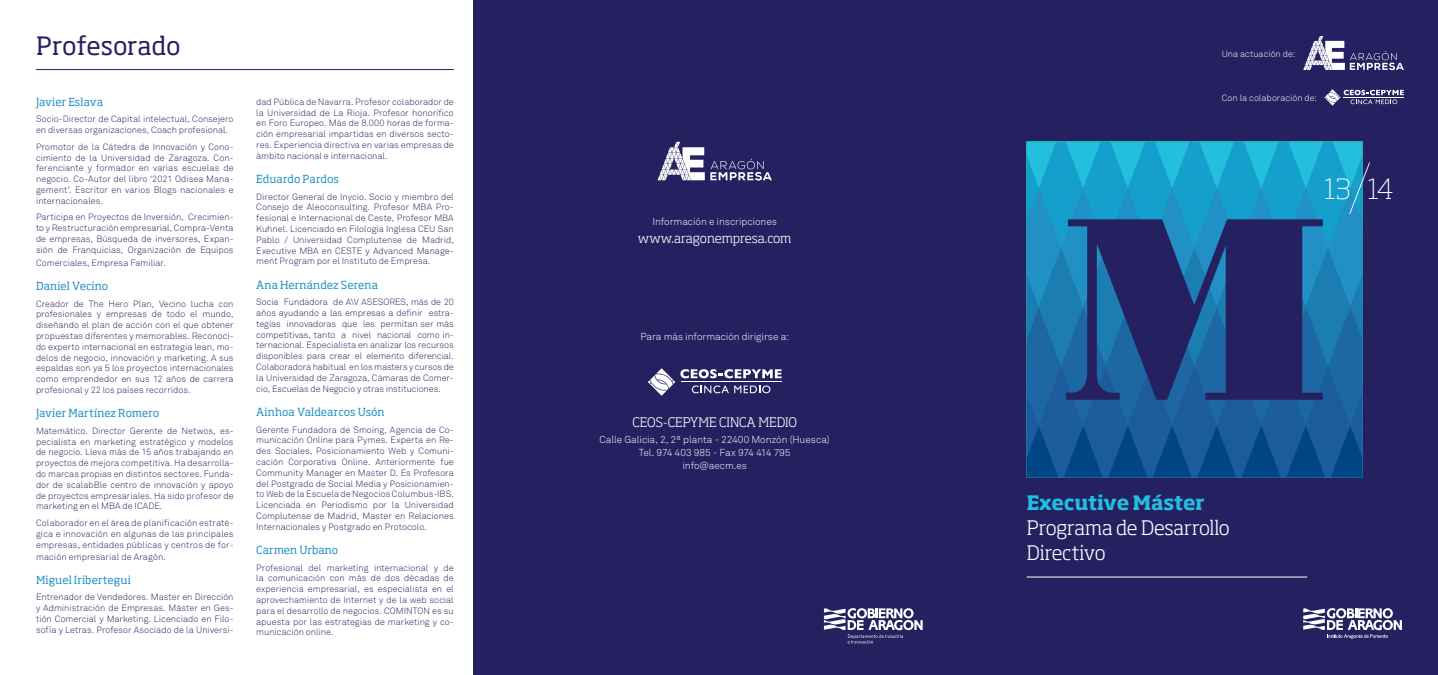
<style>
.page{position:relative;width:1438px;height:675px;background:#fff}
.page>*{position:absolute;margin:0;border:0;box-sizing:border-box;transform-origin:0 0}
.t1{font:200 27.3px "Soho Std";color:#fff}
.t2{font:25px "Soho Std";letter-spacing:-.01em;color:#252161}
.t3{font:300 19.7px/25px "Soho Std";letter-spacing:-.01em;color:#fff}
.t4{font:700 19.7px "Soho Std";letter-spacing:-.01em;color:#22bfdf}
.t5{font:300 13px "Soho Std";color:#fff}
.t6{font:11px "Soho Std";letter-spacing:.005em;color:#2190c5}
.t7{font:300 10px/13px "Akkurat";color:#fff;text-align:center}
.t8{font:300 9px/10.8px "Akkurat";letter-spacing:.005em;color:#252161;text-align:justify}
.t9{font:300 9px "Akkurat";letter-spacing:.005em;color:#fff}
</style>
<div class="page">
<div style="left:473px;top:0;width:964px;height:675px;background:#252161"></div>
<hr style="left:36px;top:69px;width:418px;height:1px;background:#252161">
<svg style="left:657px;top:142px;width:114px;height:38px"></svg>
<svg style="left:648px;top:368px;width:133px;height:28px"></svg>
<hr style="left:680px;top:381px;width:101px;height:1px;background:#fff">
<svg style="left:1303px;top:608px;width:98px;height:31px"></svg>
<hr style="left:1026px;top:577px;width:280px;height:1px;background:#fff">
<svg style="left:1303px;top:36px;width:100px;height:34px"></svg>
<svg style="left:1026px;top:142px;width:343px;height:335px"></svg>
<svg style="left:1324px;top:89px;width:79px;height:17px"></svg>
<hr style="left:1343px;top:97px;width:60px;height:1px;background:#fff">
<svg style="left:823px;top:608px;width:99px;height:35px"></svg>
<h2 class="t2" style="left:36px;top:30px;width:146px">Profesorado</h2>
<p class="t6" style="left:36px;top:95px;width:68px">Javier Eslava</p>
<p class="t8" style="left:36px;top:114px;width:199px">Socio-Director de Capital intelectual, Consejero en diversas organizaciones, Coach profesional.</p>
<p class="t8" style="left:36px;top:141px;width:199px">Promotor de la Cátedra de Innovación y Cono&shy;cimiento de la Universidad de Zaragoza. Con&shy;ferenciante y formador en varias escuelas de negocio. Co-Autor del libro ‘2021 Odisea Mana&shy;gement’. Escritor en varios Blogs nacionales e internacionales.</p>
<p class="t8" style="left:36px;top:211px;width:199px">Participa en Proyectos de Inversión, Crecimien&shy;to y Restructuración empresarial, Compra-Venta de empresas, Búsqueda de inversores, Expan&shy;sión de Franquicias, Organización de Equipos</p>
<p class="t8" style="left:36px;top:257px;width:131px">Comerciales, Empresa Familiar.</p>
<p class="t6" style="left:36px;top:279px;width:74px">Daniel Vecino</p>
<p class="t8" style="left:36px;top:298px;width:199px">Creador de The Hero Plan, Vecino lucha con profesionales y empresas de todo el mundo, diseñando el plan de acción con el que obtener propuestas diferentes y memorables. Reconoci&shy;do experto internacional en estrategia lean, mo&shy;delos de negocio, innovación y marketing. A sus espaldas son ya 5 los proyectos internacionales como emprendedor en sus 12 años de carrera profesional y 22 los países recorridos.</p>
<p class="t6" style="left:36px;top:406px;width:125px">Javier Martínez Romero</p>
<p class="t8" style="left:36px;top:425px;width:199px">Matemático. Director Gerente de Netwos, es&shy;pecialista en marketing estratégico y modelos de negocio. Lleva más de 15 años trabajando en proyectos de mejora competitiva. Ha desarrolla&shy;do marcas propias en distintos sectores. Funda&shy;dor de scalabBle centro de innovación y apoyo de proyectos empresariales. Ha sido profesor de marketing en el MBA de ICADE.</p>
<p class="t8" style="left:36px;top:517px;width:199px">Colaborador en el área de planificación estraté&shy;gica e innovación en algunas de las principales empresas, entidades públicas y centros de for-</p>
<p class="t8" style="left:36px;top:551px;width:131px">mación empresarial de Aragón.</p>
<p class="t6" style="left:36px;top:573px;width:96px">Miguel Iribertegui</p>
<p class="t8" style="left:36px;top:591px;width:199px">Entrenador de Vendedores. Master en Dirección y Administración de Empresas. Máster en Ges&shy;tión Comercial y Marketing. Licenciado en Filo&shy;sofía y Letras. Profesor Asociado de la Universi-</p>
<p class="t8" style="left:256px;top:96px;width:199px">dad Pública de Navarra. Profesor colaborador de la Universidad de La Rioja. Profesor honorífico en Foro Europeo. Más de 8.000 horas de forma&shy;ción empresarial impartidas en diversos secto&shy;res. Experiencia directiva en varias empresas de ámbito nacional e internacional.</p>
<p class="t6" style="left:256px;top:172px;width:84px">Eduardo Pardos</p>
<p class="t8" style="left:256px;top:191px;width:199px">Director General de Inycio. Socio y miembro del Consejo de Aleoconsulting. Profesor MBA Pro&shy;fesional e Internacional de Ceste, Profesor MBA Kuhnel. Licenciado en Filología Inglesa CEU San Pablo / Universidad Complutense de Madrid, Executive MBA en CESTE y Advanced Manage&shy;ment Program por el Instituto de Empresa.</p>
<p class="t6" style="left:256px;top:278px;width:123px">Ana Hernández Serena</p>
<p class="t8" style="left:256px;top:296px;width:199px">Socia Fundadora de A\V ASESORES, más de 20 años ayudando a las empresas a definir estra&shy;tegias innovadoras que les permitan ser más competitivas, tanto a nivel nacional como in&shy;ternacional. Especialista en analizar los recursos disponibles para crear el elemento diferencial.<br>Colaboradora habitual en los masters y cursos de la Universidad de Zaragoza, Cámaras de Comer&shy;cio, Escuelas de Negocio y otras instituciones.</p>
<p class="t6" style="left:256px;top:405px;width:130px">Ainhoa Valdearcos Usón</p>
<p class="t8" style="left:256px;top:424px;width:199px">Gerente Fundadora de Smoing, Agencia de Co&shy;municación Online para Pymes. Experta en Re&shy;des Sociales, Posicionamiento Web y Comuni&shy;cación Corporativa Online. Anteriormente fue Community Manager en Master D. Es Profesora del Postgrado de Social Media y Posicionamien&shy;to Web de la Escuela de Negocios Columbus-IBS.<br>Licenciada en Periodismo por la Universidad Complutense de Madrid, Master en Relaciones Internacionales y Postgrado en Protocolo.</p>
<p class="t6" style="left:256px;top:543px;width:84px">Carmen Urbano</p>
<p class="t8" style="left:256px;top:562px;width:199px">Profesional del marketing internacional y de la comunicación con más de dos décadas de experiencia empresarial, es especialista en el aprovechamiento de Internet y de la web social para el desarrollo de negocios. COMINTON es su apuesta por las estrategias de marketing y co&shy;municación online.</p>
<p class="t7" style="left:652px;top:214px;width:126px">Información e inscripciones</p>
<h3 class="t5" style="left:638px;top:230px;width:155px">www.aragonempresa.com</h3>
<p class="t7" style="left:640px;top:330px;width:150px">Para más información dirigirse a:</p>
<h3 class="t5" style="left:632px;top:414px;width:166px">CEOS-CEPYME CINCA MEDIO</h3>
<p class="t7" style="left:599px;top:432px;width:232px">Calle Galicia, 2, 2ª planta - 22400 Monzón (Huesca)<br>Tel. 974 403 985 - Fax 974 414 795<br>info@aecm.es</p>
<p class="t9" style="left:1221px;top:48px;width:75px">Una actuación de:</p>
<p class="t9" style="left:1221px;top:92px;width:97px">Con la colaboración de:</p>
<h1 class="t1" style="left:1324px;top:172px;width:71px">13 14</h1>
<h3 class="t4" style="left:1026px;top:489px;width:179px">Executive Máster</h3>
<h3 class="t3" style="left:1026px;top:514px;width:205px">Programa de Desarrollo<br>Directivo</h3>
</div>
